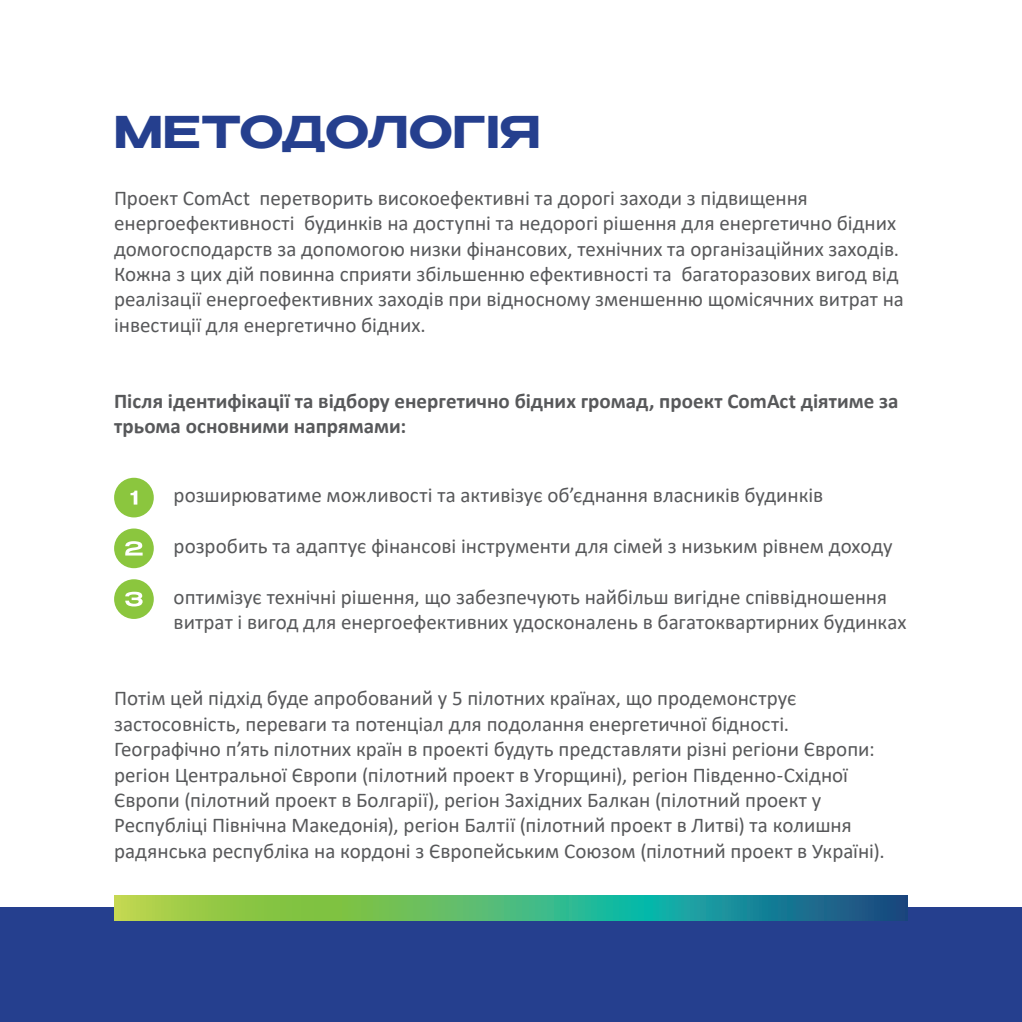
<style>
.page{position:relative;width:1022px;height:1022px;background:#fff}
.page>*{position:absolute;margin:0;border:0;box-sizing:border-box;transform-origin:0 0}
.t1{font:600 43.75px "Benzin";letter-spacing:.01em;color:#253f8e}
.t2{font:21px/25.4px "Calibri";color:#57585a}
.t3{font:700 21px/25.4px "Calibri";color:#57585a}
</style>
<div class="page">
<div style="left:0;top:908px;width:1022px;height:114px;background:#253f8e"></div>
<svg style="left:114px;top:895px;width:794px;height:25px;background:#50ab72"></svg>
<div style="left:114px;top:579px;width:40px;height:40px;background:#8bc63e;border-radius:50%"></div>
<svg style="left:125px;top:592px;width:18px;height:14px"></svg>
<div style="left:114px;top:528px;width:40px;height:40px;background:#8bc63e;border-radius:50%"></div>
<svg style="left:125px;top:541px;width:18px;height:14px"></svg>
<div style="left:114px;top:478px;width:40px;height:39px;background:#8bc63e;border-radius:50%"></div>
<svg style="left:131px;top:491px;width:6px;height:14px"></svg>
<p class="t1" style="left:114px;top:100px;width:428px">МЕТОДОЛОГІЯ</p>
<p class="t2" style="left:114px;top:185px;width:791px">Проект ComAct перетворить високоефективні та дорогі заходи з підвищення енергоефективності будинків на доступні та недорогі рішення для енергетично бідних домогосподарств за допомогою низки фінансових, технічних та організаційних заходів.<br>Кожна з цих дій повинна сприяти збільшенню ефективності та багаторазових вигод від реалізації енергоефективних заходів при відносному зменшенню щомісячних витрат на інвестиції для енергетично бідних.</p>
<p class="t3" style="left:114px;top:388px;width:786px">Після ідентифікації та відбору енергетично бідних громад, проект ComAct діятиме за трьома основними напрямами:</p>
<p class="t2" style="left:174px;top:482px;width:651px">розширюватиме можливості та активізує об’єднання власників будинків</p>
<p class="t2" style="left:174px;top:533px;width:721px">розробить та адаптує фінансові інструменти для сімей з низьким рівнем доходу</p>
<p class="t2" style="left:174px;top:584px;width:734px">оптимізує технічні рішення, що забезпечують найбільш вигідне співвідношення витрат і вигод для енергоефективних удосконалень в багатоквартирних будинках</p>
<p class="t2" style="left:114px;top:685px;width:684px">Потім цей підхід буде апробований у 5 пілотних країнах, що продемонструє застосовність, переваги та потенціал для подолання енергетичної бідності.</p>
<p class="t2" style="left:114px;top:736px;width:772px">Географічно п’ять пілотних країн в проекті будуть представляти різні регіони Європи: регіон Центральної Європи (пілотний проект в Угорщині), регіон Південно-Східної Європи (пілотний проект в Болгарії), регіон Західних Балкан (пілотний проект у Республіці Північна Македонія), регіон Балтії (пілотний проект в Литві) та колишня радянська республіка на кордоні з Європейським Союзом (пілотний проект в Україні).</p>
</div>
